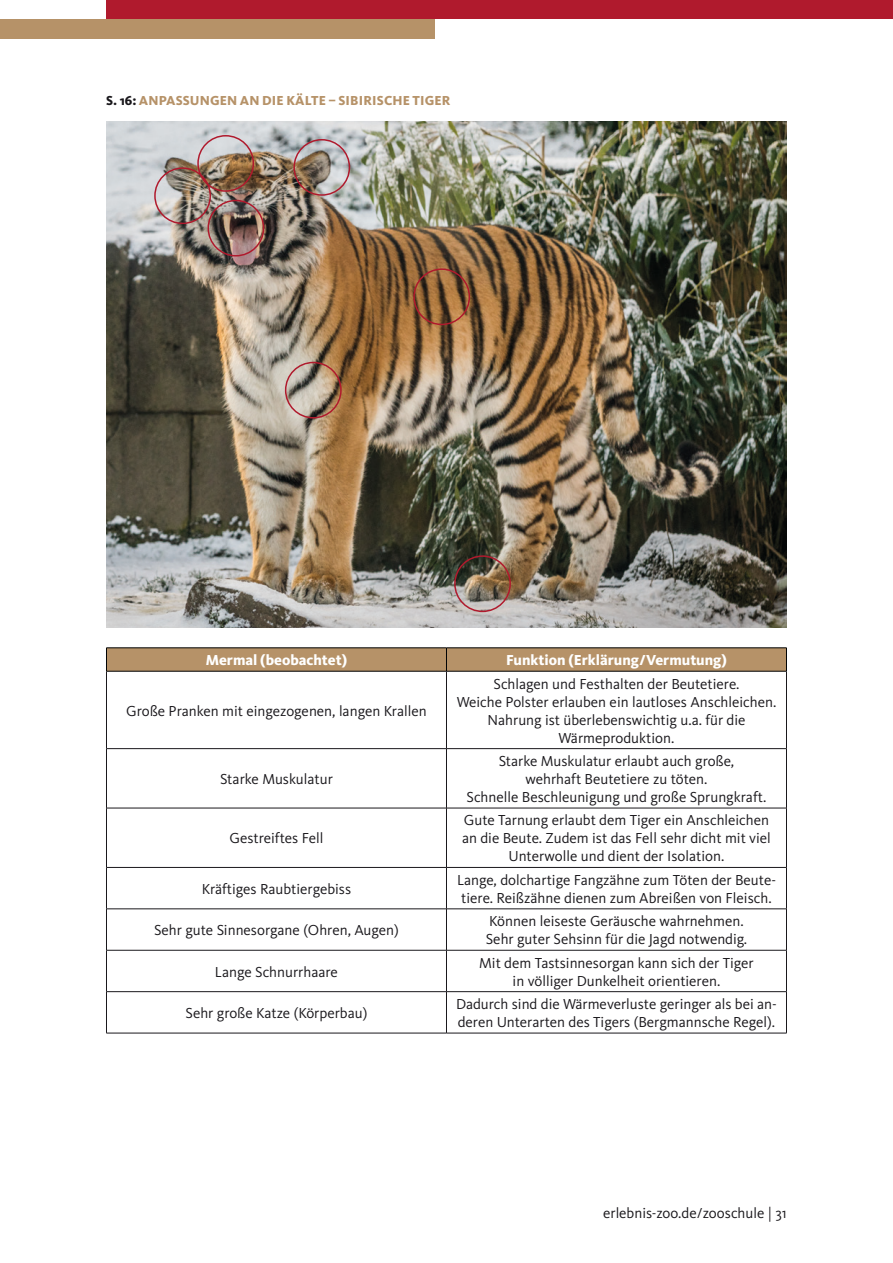
<style>
.page{position:relative;width:893px;height:1263px;background:#fff}
.page>*{position:absolute;margin:0;border:0;box-sizing:border-box;transform-origin:0 0}
.t1{font:15px/18px "Kievit OT";color:#1a181c;text-align:center}
.t2{font:800 15px "Kievit OT";color:#fff}
.t3{font:800 13.5px "Kievit OT";letter-spacing:.01em;color:#b69268}
.s1{color:#1a181c}
</style>
<div class="page">
<div style="left:0;top:19px;width:435px;height:19px;background:#b69268"></div>
<div style="left:106px;top:0;width:787px;height:19px;background:#b01a2d"></div>
<hr style="left:106px;top:647px;width:340px;height:1px;background:#010304">
<hr style="left:446px;top:647px;width:341px;height:1px;background:#010304">
<svg style="left:106px;top:648px;width:681px;height:23px;background:#b08d64"></svg>
<hr style="left:106px;top:671px;width:340px;height:1px;background:#010304">
<hr style="left:446px;top:671px;width:341px;height:1px;background:#010304">
<hr style="left:106px;top:671px;width:1px;height:77px;background:#1a181c">
<hr style="left:446px;top:671px;width:1px;height:77px;background:#1a181c">
<hr style="left:786px;top:671px;width:1px;height:77px;background:#1a181c">
<hr style="left:106px;top:748px;width:340px;height:1px;background:#1a181c">
<hr style="left:106px;top:749px;width:1px;height:59px;background:#1a181c">
<hr style="left:446px;top:748px;width:341px;height:1px;background:#1a181c">
<hr style="left:446px;top:749px;width:1px;height:59px;background:#1a181c">
<hr style="left:786px;top:749px;width:1px;height:59px;background:#1a181c">
<hr style="left:106px;top:808px;width:340px;height:1px;background:#1a181c">
<hr style="left:106px;top:808px;width:1px;height:59px;background:#1a181c">
<hr style="left:446px;top:808px;width:341px;height:1px;background:#1a181c">
<hr style="left:446px;top:808px;width:1px;height:59px;background:#1a181c">
<hr style="left:786px;top:808px;width:1px;height:59px;background:#1a181c">
<hr style="left:106px;top:867px;width:340px;height:1px;background:#1a181c">
<hr style="left:106px;top:868px;width:1px;height:41px;background:#1a181c">
<hr style="left:446px;top:867px;width:341px;height:1px;background:#1a181c">
<hr style="left:446px;top:868px;width:1px;height:41px;background:#1a181c">
<hr style="left:786px;top:868px;width:1px;height:41px;background:#1a181c">
<hr style="left:106px;top:908px;width:340px;height:1px;background:#1a181c">
<hr style="left:106px;top:909px;width:1px;height:41px;background:#1a181c">
<hr style="left:446px;top:908px;width:341px;height:1px;background:#1a181c">
<hr style="left:446px;top:909px;width:1px;height:41px;background:#1a181c">
<hr style="left:786px;top:909px;width:1px;height:41px;background:#1a181c">
<hr style="left:106px;top:950px;width:340px;height:1px;background:#1a181c">
<hr style="left:106px;top:950px;width:1px;height:41px;background:#1a181c">
<hr style="left:446px;top:950px;width:341px;height:1px;background:#1a181c">
<hr style="left:446px;top:950px;width:1px;height:41px;background:#1a181c">
<hr style="left:786px;top:950px;width:1px;height:41px;background:#1a181c">
<hr style="left:106px;top:991px;width:340px;height:1px;background:#1a181c">
<hr style="left:106px;top:992px;width:1px;height:41px;background:#1a181c">
<hr style="left:446px;top:991px;width:341px;height:1px;background:#1a181c">
<hr style="left:446px;top:992px;width:1px;height:41px;background:#1a181c">
<hr style="left:786px;top:992px;width:1px;height:41px;background:#1a181c">
<hr style="left:106px;top:1033px;width:340px;height:1px;background:#1a181c">
<hr style="left:446px;top:1033px;width:341px;height:1px;background:#1a181c">
<img style="left:106px;top:121px;width:681px;height:506px">
<div style="left:454px;top:555px;width:57px;height:57px;border:2px solid #b01a2d;border-radius:50%"></div>
<div style="left:413px;top:268px;width:57px;height:57px;border:2px solid #b01a2d;border-radius:50%"></div>
<div style="left:285px;top:362px;width:57px;height:56px;border:2px solid #b01a2d;border-radius:50%"></div>
<div style="left:293px;top:139px;width:57px;height:57px;border:2px solid #b01a2d;border-radius:50%"></div>
<div style="left:197px;top:135px;width:57px;height:57px;border:2px solid #b01a2d;border-radius:50%"></div>
<div style="left:154px;top:167px;width:57px;height:57px;border:2px solid #b01a2d;border-radius:50%"></div>
<div style="left:207px;top:200px;width:57px;height:56px;border:2px solid #b01a2d;border-radius:50%"></div>
<p class="t3" style="left:106px;top:92px;width:346px"><span class="s1">S. 16:</span> ANPASSUNGEN AN DIE KÄLTE – SIBIRISCHE TIGER</p>
<p class="t2" style="left:206px;top:651px;width:143px">Mermal (beobachtet)</p>
<p class="t2" style="left:506px;top:651px;width:222px">Funktion (Erklärung/Vermutung)</p>
<p class="t1" style="left:126px;top:702px;width:302px">Große Pranken mit eingezogenen, langen Krallen</p>
<p class="t1" style="left:457px;top:675px;width:321px">Schlagen und Festhalten der Beutetiere.<br>Weiche Polster erlauben ein lautloses Anschleichen.<br>Nahrung ist überlebenswichtig u.a. für die Wärmeproduktion.</p>
<p class="t1" style="left:220px;top:770px;width:114px">Starke Muskulatur</p>
<p class="t1" style="left:229px;top:830px;width:96px">Gestreiftes Fell</p>
<p class="t1" style="left:466px;top:752px;width:301px">Starke Muskulatur erlaubt auch große,<br>wehrhaft Beutetiere zu töten.<br>Schnelle Beschleunigung und große Sprungkraft.</p>
<p class="t1" style="left:462px;top:812px;width:310px">Gute Tarnung erlaubt dem Tiger ein Anschleichen an die Beute. Zudem ist das Fell sehr dicht mit viel<br>Unterwolle und dient der Isolation.</p>
<p class="t1" style="left:202px;top:880px;width:151px">Kräftiges Raubtiergebiss</p>
<p class="t1" style="left:457px;top:871px;width:320px;text-align:left">Lange, dolchartige Fangzähne zum Töten der Beute&shy;tiere. Reißzähne dienen zum Abreißen von Fleisch.</p>
<p class="t1" style="left:154px;top:921px;width:246px">Sehr gute Sinnesorgane (Ohren, Augen)</p>
<p class="t1" style="left:486px;top:912px;width:263px;text-align:left">Können leiseste Geräusche wahrnehmen.<br>Sehr guter Sehsinn für die Jagd notwendig.</p>
<p class="t1" style="left:215px;top:963px;width:125px">Lange Schnurrhaare</p>
<p class="t1" style="left:479px;top:954px;width:276px">Mit dem Tastsinnesorgan kann sich der Tiger in völliger Dunkelheit orientieren.</p>
<p class="t1" style="left:186px;top:1004px;width:183px">Sehr große Katze (Körperbau)</p>
<p class="t1" style="left:456px;top:995px;width:322px;text-align:left">Dadurch sind die Wärmeverluste geringer als bei an&shy;deren Unterarten des Tigers (Bergmannsche Regel).</p>
<p class="t1" style="left:603px;top:1204px;width:185px">erlebnis-zoo.de/zooschule | 31</p>
</div>
